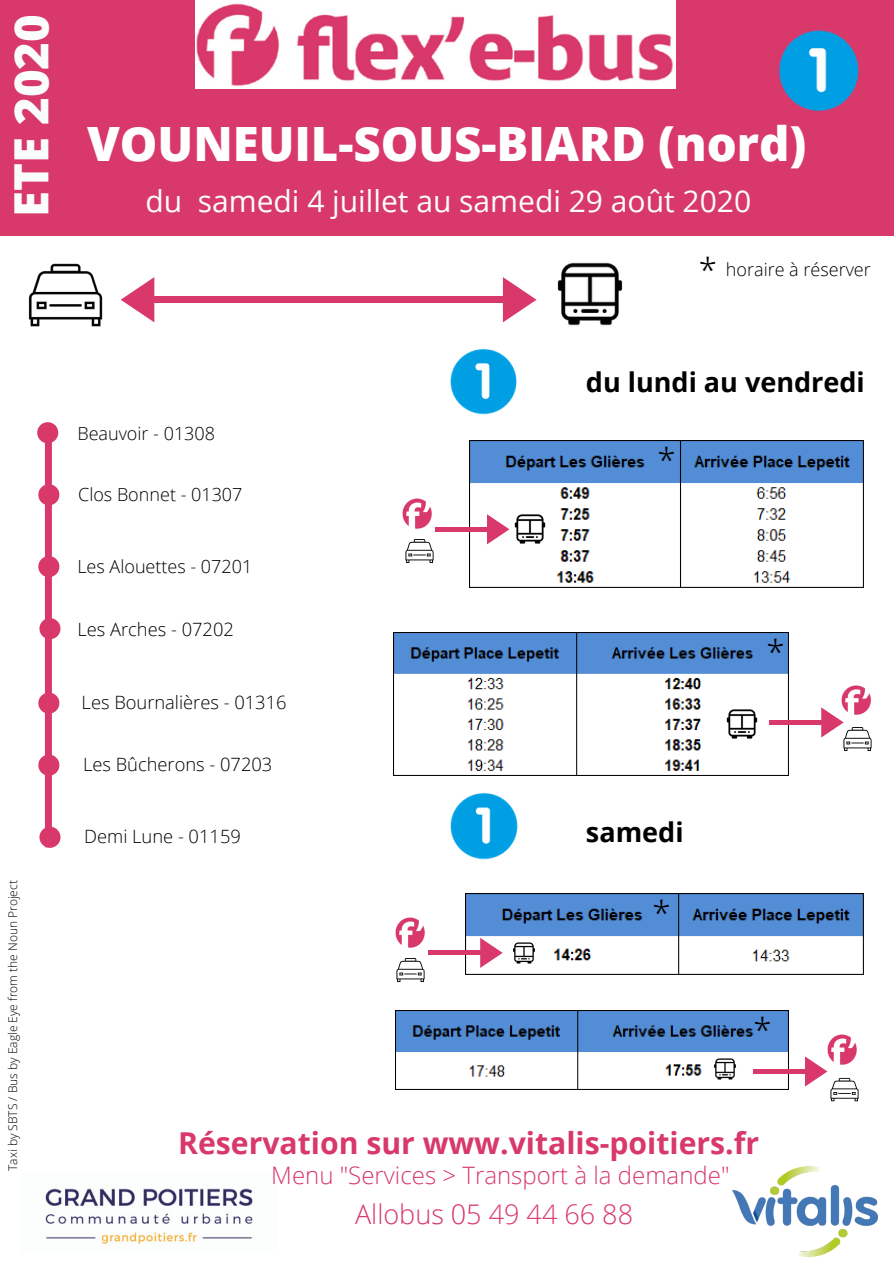
<style>
.page{position:relative;width:894px;height:1264px;background:#fff}
.page>*{position:absolute;margin:0;border:0;box-sizing:border-box;transform-origin:0 0}
.t1{font:800 47.25px "Open Sans";color:#fff}
.t2{font:800 47.25px "Open Sans";color:#fbfdfc}
.t3{font:300 33px "Open Sans";color:#000}
.t4{font:700 30.15px "Open Sans";color:#d8386a}
.t5{font:30px "Open Sans";color:#fbfdfc}
.t6{font:700 27px "Open Sans";color:#000}
.t7{font:300 27px "Open Sans";color:#d8386a}
.t8{font:300 24px "Open Sans";color:#d8386a}
.t9{font:300 18.3px "Open Sans";color:#000}
.t10{font:300 18px "Open Sans";color:#000}
.t11{font:300 12px "Open Sans";color:#000}
.s1{font-size:33px}
</style>
<div class="page">
<div style="left:0;top:0;width:893px;height:236px;background:#d8386a"></div>
<img style="left:195px;top:0;width:480px;height:89px">
<div style="left:195px;top:296px;width:315px;height:7px;background:#d8386a"></div>
<svg style="left:503px;top:277px;width:33px;height:45px"></svg>
<div style="left:147px;top:296px;width:315px;height:7px;background:#d8386a"></div>
<svg style="left:121px;top:277px;width:33px;height:45px"></svg>
<img style="left:557px;top:262px;width:66px;height:64px">
<img style="left:28px;top:263px;width:75px;height:64px">
<svg style="left:37px;top:422px;width:23px;height:425px"></svg>
<img style="left:450px;top:349px;width:67px;height:66px">
<img style="left:450px;top:793px;width:68px;height:66px">
<img style="left:469px;top:440px;width:395px;height:148px">
<img style="left:393px;top:632px;width:395px;height:144px">
<img style="left:465px;top:893px;width:399px;height:82px">
<img style="left:395px;top:1010px;width:393px;height:80px">
<img style="left:827px;top:1034px;width:30px;height:31px">
<img style="left:402px;top:498px;width:30px;height:31px">
<img style="left:395px;top:917px;width:30px;height:31px">
<img style="left:841px;top:685px;width:30px;height:30px">
<hr style="left:435px;top:527px;width:56px;height:4px;background:#d8386a">
<svg style="left:487px;top:514px;width:22px;height:30px"></svg>
<div style="left:428px;top:950px;width:57px;height:5px;background:#d8386a"></div>
<svg style="left:480px;top:937px;width:22px;height:30px"></svg>
<hr style="left:753px;top:1069px;width:56px;height:4px;background:#d8386a">
<svg style="left:804px;top:1056px;width:23px;height:30px"></svg>
<hr style="left:769px;top:720px;width:56px;height:4px;background:#d8386a">
<svg style="left:821px;top:707px;width:22px;height:30px"></svg>
<img style="left:405px;top:539px;width:29px;height:24px">
<img style="left:396px;top:958px;width:29px;height:24px">
<img style="left:840px;top:724px;width:32px;height:27px">
<img style="left:830px;top:1077px;width:29px;height:25px">
<img style="left:512px;top:512px;width:35px;height:34px">
<img style="left:724px;top:706px;width:34px;height:35px">
<img style="left:712px;top:1056px;width:25px;height:25px">
<img style="left:511px;top:940px;width:25px;height:25px">
<img style="left:779px;top:30px;width:80px;height:81px">
<img style="left:732px;top:1166px;width:145px;height:90px">
<img style="left:45px;top:1188px;width:208px;height:56px">
<h1 class="t2" style="left:-2px;top:217px;width:204px;rotate:-90deg">ETE 2020</h1>
<h1 class="t1" style="left:87px;top:111px;width:720px">VOUNEUIL-SOUS-BIARD (nord)</h1>
<h3 class="t5" style="left:145px;top:179px;width:607px">du samedi 4 juillet au samedi 29 août 2020</h3>
<p class="t10" style="left:698px;top:257px;width:173px"><span class="s1">*</span> horaire à réserver</p>
<p class="t11" style="left:4px;top:1170px;width:292px;rotate:-90deg">Taxi by SBTS / Bus by Eagle Eye from the Noun Project</p>
<p class="t10" style="left:77px;top:420px;width:139px">Beauvoir - 01308</p>
<p class="t10" style="left:78px;top:482px;width:166px">Clos Bonnet - 01307</p>
<p class="t10" style="left:77px;top:553px;width:176px">Les Alouettes - 07201</p>
<p class="t9" style="left:77px;top:616px;width:158px">Les Arches - 07202</p>
<p class="t9" style="left:82px;top:689px;width:206px">Les Bournalières - 01316</p>
<p class="t9" style="left:83px;top:751px;width:191px">Les Bûcherons - 07203</p>
<h3 class="t6" style="left:585px;top:363px;width:280px">du lundi au vendredi</h3>
<h2 class="t3" style="left:657px;top:437px;width:20px">*</h2>
<h2 class="t3" style="left:766px;top:628px;width:20px">*</h2>
<p class="t9" style="left:84px;top:823px;width:158px">Demi Lune - 01159</p>
<h3 class="t6" style="left:585px;top:813px;width:99px">samedi</h3>
<h2 class="t3" style="left:652px;top:889px;width:20px">*</h2>
<h2 class="t3" style="left:753px;top:1006px;width:20px">*</h2>
<h3 class="t4" style="left:178px;top:1121px;width:582px">Réservation sur www.vitalis-poitiers.fr</h3>
<h3 class="t8" style="left:271px;top:1158px;width:459px">Menu "Services &gt; Transport à la demande"</h3>
<h3 class="t7" style="left:355px;top:1195px;width:279px">Allobus 05 49 44 66 88</h3>
</div>
